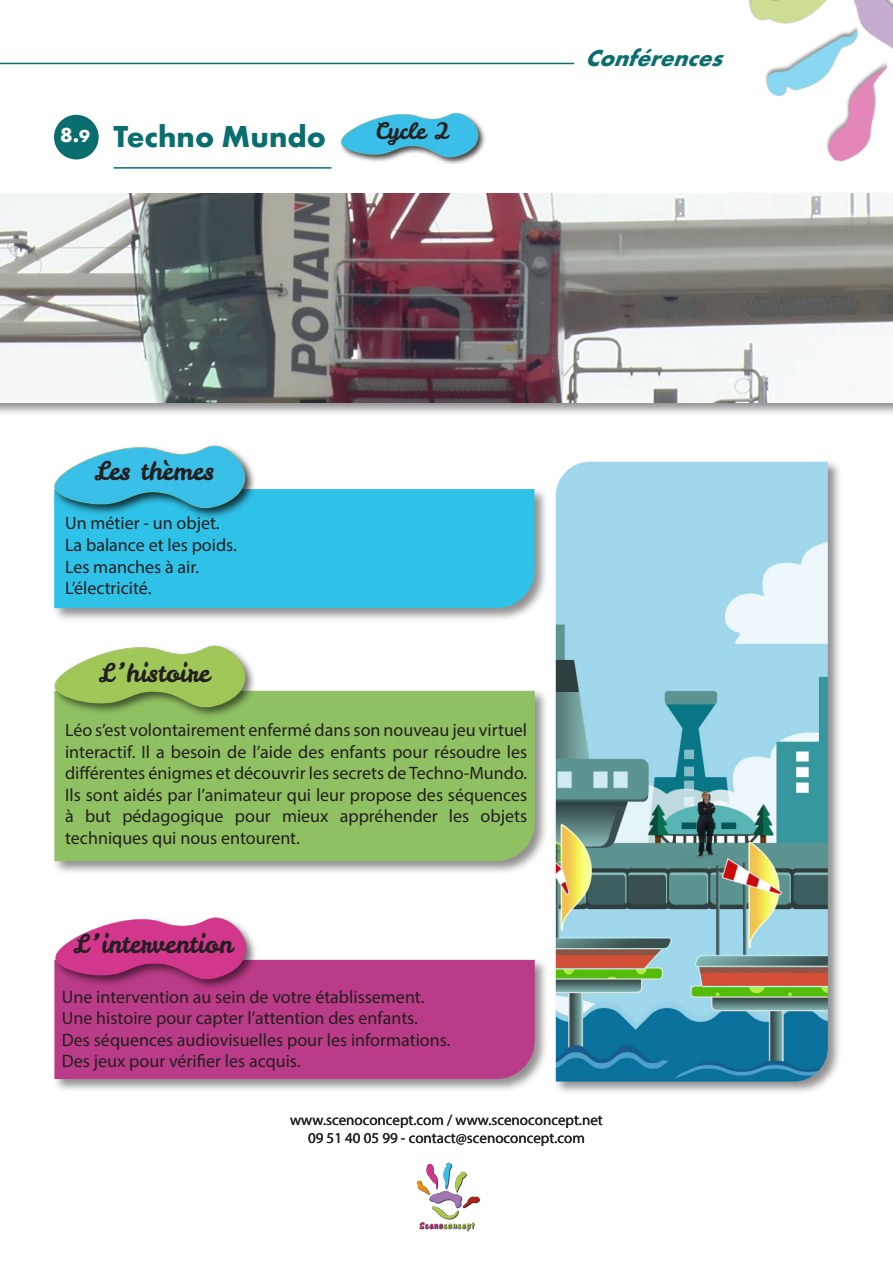
<style>
.page{position:relative;width:893px;height:1263px;background:#fff}
.page>*{position:absolute;margin:0;border:0;box-sizing:border-box;transform-origin:0 0}
.t1{font:700 31.5px "Futura PT";color:#096e6d}
.t2{font:25.5px "Leckerli One";color:#231f20}
.t3{font:italic 700 24px "Futura PT";color:#096e6d}
.t4{font:22.5px "Leckerli One";color:#231f20}
.t5{font:700 21px "Futura PT";color:#fff}
.t6{font:18px/21.6px "Myriad Pro";color:#231f20;text-align:justify}
.t7{font:15px/18px "Myriad Pro";color:#231f20;text-align:center}
.s1{font-size:18px}
</style>
<div class="page">
<img style="left:748px;top:0;width:145px;height:162px">
<img style="left:417px;top:1162px;width:63px;height:70px">
<hr style="left:0;top:63px;width:574px;height:1px;background:#09716f">
<div style="left:52px;top:487px;width:497px;height:135px;background:#231f20;opacity:.5"></div>
<div style="left:54px;top:489px;width:480px;height:119px;background:#2fc2e8"></div>
<div style="left:52px;top:689px;width:497px;height:186px;background:#231f20;opacity:.5"></div>
<div style="left:54px;top:691px;width:481px;height:170px;background:#8fc162"></div>
<div style="left:52px;top:958px;width:497px;height:135px;background:#231f20;opacity:.5"></div>
<div style="left:54px;top:960px;width:481px;height:119px;background:#ba3b87"></div>
<img style="left:52px;top:917px;width:208px;height:76px">
<img style="left:52px;top:645px;width:207px;height:77px">
<img style="left:52px;top:445px;width:207px;height:77px">
<div style="left:554px;top:459px;width:288px;height:637px;background:#231f20;opacity:.5"></div>
<img style="left:556px;top:462px;width:272px;height:619px">
<hr style="left:114px;top:167px;width:217px;height:2px;background:#09716f">
<div style="left:54px;top:115px;width:45px;height:44px;background:#096e6d;border-radius:50%"></div>
<img style="left:340px;top:112px;width:145px;height:52px">
<div style="left:0;top:191px;width:893px;height:225px;background:#231f20;opacity:.5"></div>
<img style="left:0;top:193px;width:893px;height:209px">
<p class="t5" style="left:60px;top:122px;width:31px">8.<span class="s1">9</span></p>
<p class="t1" style="left:114px;top:116px;width:214px">Techno Mundo</p>
<p class="t4" style="left:375px;top:116px;width:76px">Cycle 2</p>
<h3 class="t3" style="left:585px;top:43px;width:149px">Conférences</h3>
<h2 class="t2" style="left:94px;top:453px;width:121px">Les thèmes</h2>
<p class="t6" style="left:65px;top:512px;width:156px">Un métier - un objet.</p>
<p class="t6" style="left:65px;top:534px;width:173px">La balance et les poids.</p>
<p class="t6" style="left:65px;top:555px;width:135px">Les manches à air.</p>
<p class="t6" style="left:65px;top:577px;width:88px">L’électricité.</p>
<h2 class="t2" style="left:99px;top:656px;width:112px">L ’histoire</h2>
<p class="t6" style="left:65px;top:719px;width:464px">Léo s’est volontairement enfermé dans son nouveau jeu virtuel interactif. Il a besoin de l’aide des enfants pour résoudre les différentes énigmes et découvrir les secrets de Techno-Mundo.<br>Ils sont aidés par l’animateur qui leur propose des séquences à but pédagogique pour mieux appréhender les objets techniques qui nous entourent.</p>
<h2 class="t2" style="left:74px;top:927px;width:161px">L ’intervention</h2>
<p class="t6" style="left:62px;top:985px;width:364px">Une intervention au sein de votre établissement.</p>
<p class="t6" style="left:62px;top:1007px;width:358px">Une histoire pour capter l’attention des enfants.</p>
<p class="t6" style="left:62px;top:1029px;width:390px">Des séquences audiovisuelles pour les informations.</p>
<p class="t6" style="left:62px;top:1050px;width:240px">Des jeux pour vérifier les acquis.</p>
<p class="t7" style="left:290px;top:1111px;width:314px">www.scenoconcept.com / www.scenoconcept.net<br>09 51 40 05 99 - contact@scenoconcept.com</p>
</div>
